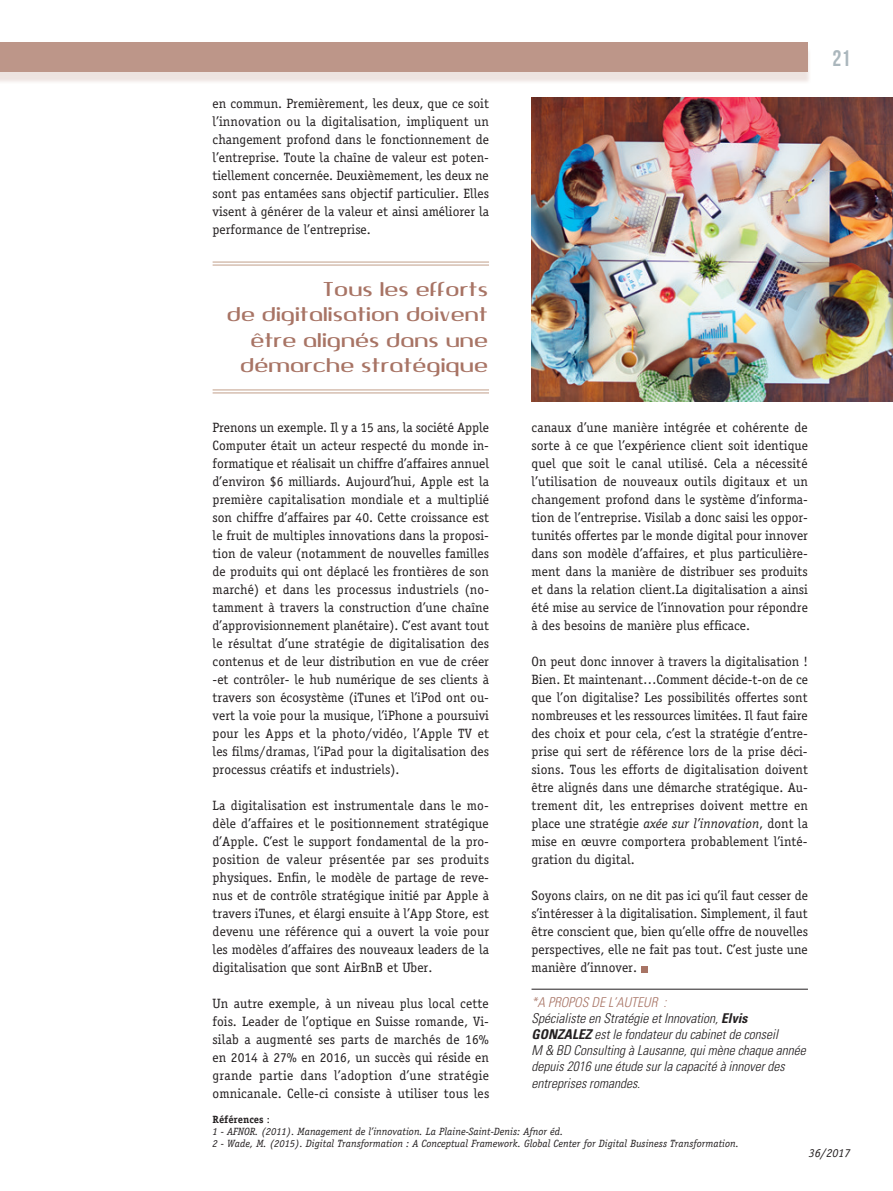
<style>
.page{position:relative;width:893px;height:1191px;background:#fff}
.page>*{position:absolute;margin:0;border:0;box-sizing:border-box;transform-origin:0 0}
.t1{font:22.5px/25.5px "Quango";color:#a87465;text-align:right}
.t2{font:22.5px "Bebas Neue";color:#abb7bd}
.t3{font:13.5px/18px "Officina Serif";color:#231f20;text-align:justify}
.t4{font:italic 300 condensed 13.5px/16.2px "Univers";color:#231f20}
.t5{font:italic 12px "Officina Serif";color:#231f20}
.t6{font:italic 10.5px/12px "Officina Serif";color:#231f20}
.s1{font-style:italic}
.s2{color:#a87465}
.s3{font-weight:700}
.s4{font-weight:700;font-style:normal}
.s5{font-style:normal}
</style>
<div class="page">
<hr style="left:213px;top:261px;width:276px;height:2px;background:#d6bfb1">
<hr style="left:213px;top:264px;width:276px;height:2px;background:#d6bfb1">
<hr style="left:213px;top:389px;width:276px;height:2px;background:#d6bfb1">
<hr style="left:213px;top:392px;width:276px;height:2px;background:#d6bfb1">
<hr style="left:531px;top:988px;width:277px;height:1px;background:#231f20">
<svg style="left:641px;top:966px;width:6px;height:6px"></svg>
<div style="left:0;top:45px;width:811px;height:39px;background:#a87465;opacity:.2"></div>
<div style="left:0;top:43px;width:808px;height:29px;background:#bd9689"></div>
<img style="left:531px;top:98px;width:362px;height:304px">
<p class="t3" style="left:213px;top:94px;width:278px">en commun. Premièrement, les deux, que ce soit l’innovation ou la digitalisation, impliquent un changement profond dans le fonctionnement de l’entreprise. Toute la chaîne de valeur est poten&shy;tiellement concernée. Deuxièmement, les deux ne sont pas entamées sans objectif particulier. Elles visent à générer de la valeur et ainsi améliorer la performance de l’entreprise.</p>
<h1 class="t1" style="left:228px;top:276px;width:263px">Tous les efforts<br>de digitalisation doivent être alignés dans une démarche stratégique</h1>
<h1 class="t2" style="left:833px;top:46px;width:19px">21</h1>
<p class="t3" style="left:531px;top:418px;width:278px">canaux d’une manière intégrée et cohérente de sorte à ce que l’expérience client soit identique quel que soit le canal utilisé. Cela a nécessité l’utilisation de nouveaux outils digitaux et un changement profond dans le système d’informa&shy;tion de l’entreprise. Visilab a donc saisi les oppor&shy;tunités offertes par le monde digital pour innover dans son modèle d’affaires, et plus particulière&shy;ment dans la manière de distribuer ses produits et dans la relation client.La digitalisation a ainsi été mise au service de l’innovation pour répondre à des besoins de manière plus efficace.</p>
<p class="t3" style="left:531px;top:652px;width:278px">On peut donc innover à travers la digitalisation !<br>Bien. Et maintenant…Comment décide-t-on de ce que l’on digitalise? Les possibilités offertes sont nombreuses et les ressources limitées. Il faut faire des choix et pour cela, c’est la stratégie d’entre&shy;prise qui sert de référence lors de la prise déci&shy;sions. Tous les efforts de digitalisation doivent être alignés dans une démarche stratégique. Au&shy;trement dit, les entreprises doivent mettre en place une stratégie <span class="s1">axée sur l’innovation</span>, dont la mise en œuvre comportera probablement l’inté&shy;gration du digital.</p>
<p class="t3" style="left:531px;top:886px;width:278px">Soyons clairs, on ne dit pas ici qu’il faut cesser de s’intéresser à la digitalisation. Simplement, il faut être conscient que, bien qu’elle offre de nouvelles perspectives, elle ne fait pas tout. C’est juste une manière d’innover.</p>
<p class="t4" style="left:531px;top:993px;width:276px"><span class="s2">*A PROPOS DE L’AUTEUR :<br></span>Spécialiste en Stratégie et Innovation, <span class="s3">Elvis GONZALEZ</span> est le fondateur du cabinet de conseil<br>M &amp; BD Consulting à Lausanne, qui mène chaque année depuis 2016 une étude sur la capacité à innover des entreprises romandes.</p>
<p class="t6" style="left:213px;top:1113px;width:528px"><span class="s4">Références</span> <span class="s5">:<br></span>1 - AFNOR. (2011). Management de l’innovation. La Plaine-Saint-Denis: Afnor éd.<br>2 - Wade, M. (2015). Digital Transformation : A Conceptual Framework. Global Center for Digital Business Transformation.</p>
<p class="t3" style="left:213px;top:418px;width:278px">Prenons un exemple. Il y a 15 ans, la société Apple Computer était un acteur respecté du monde in&shy;formatique et réalisait un chiffre d’affaires annuel d’environ $6 milliards. Aujourd’hui, Apple est la première capitalisation mondiale et a multiplié son chiffre d’affaires par 40. Cette croissance est le fruit de multiples innovations dans la proposi&shy;tion de valeur (notamment de nouvelles familles de produits qui ont déplacé les frontières de son marché) et dans les processus industriels (no&shy;tamment à travers la construction d’une chaîne d’approvisionnement planétaire). C’est avant tout le résultat d’une stratégie de digitalisation des contenus et de leur distribution en vue de créer -et contrôler- le hub numérique de ses clients à travers son écosystème (iTunes et l’iPod ont ou&shy;vert la voie pour la musique, l’iPhone a poursuivi pour les Apps et la photo/vidéo, l’Apple TV et les films/dramas, l’iPad pour la digitalisation des processus créatifs et industriels).</p>
<p class="t3" style="left:213px;top:796px;width:278px">La digitalisation est instrumentale dans le mo&shy;dèle d’affaires et le positionnement stratégique d’Apple. C’est le support fondamental de la pro&shy;position de valeur présentée par ses produits physiques. Enfin, le modèle de partage de reve&shy;nus et de contrôle stratégique initié par Apple à travers iTunes, et élargi ensuite à l’App Store, est devenu une référence qui a ouvert la voie pour les modèles d’affaires des nouveaux leaders de la digitalisation que sont AirBnB et Uber.</p>
<p class="t3" style="left:213px;top:994px;width:278px">Un autre exemple, à un niveau plus local cette fois. Leader de l’optique en Suisse romande, Vi&shy;silab a augmenté ses parts de marchés de 16% en 2014 à 27% en 2016, un succès qui réside en grande partie dans l’adoption d’une stratégie omnicanale. Celle-ci consiste à utiliser tous les</p>
<p class="t5" style="left:809px;top:1146px;width:43px">36/2017</p>
</div>
